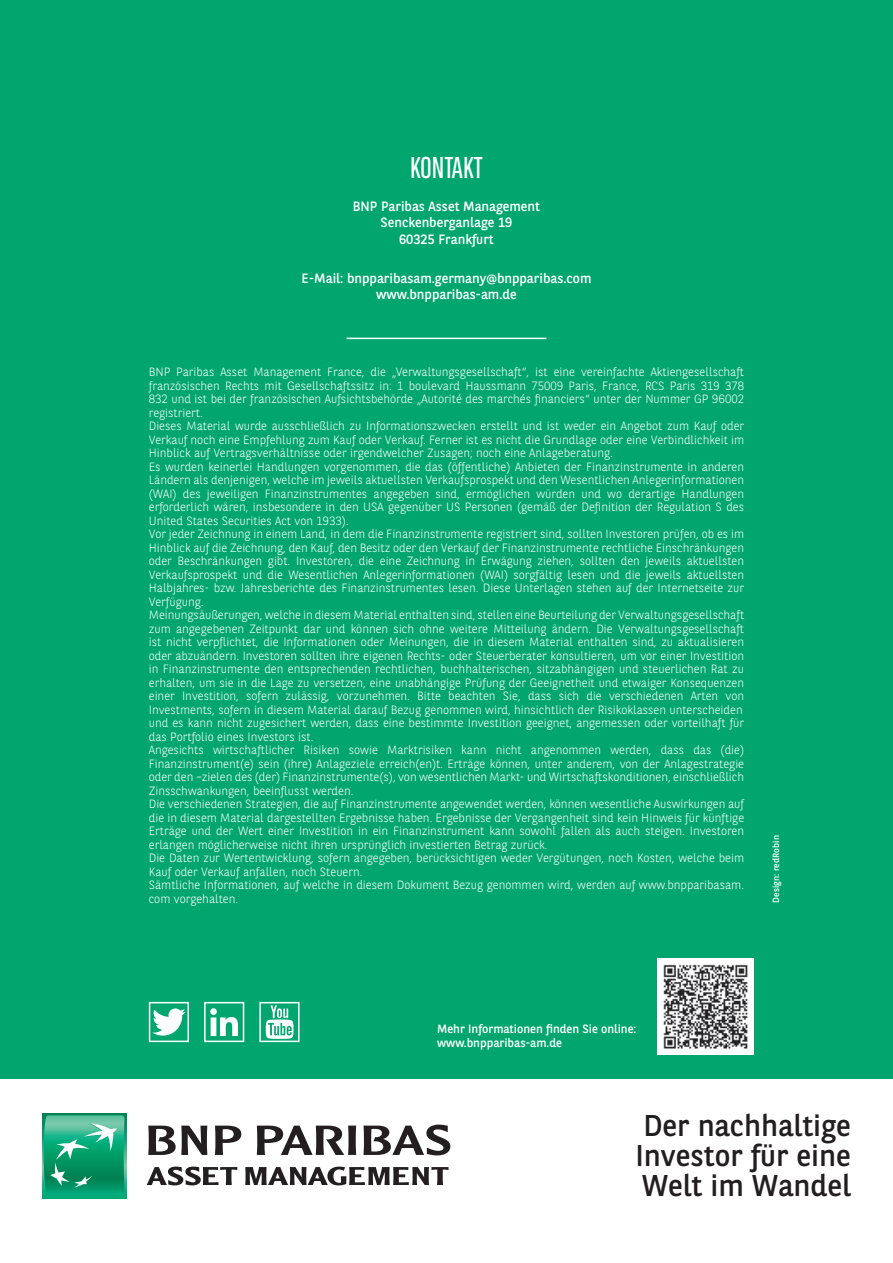
<style>
.page{position:relative;width:893px;height:1263px;background:#fff}
.page>*{position:absolute;margin:0;border:0;box-sizing:border-box;transform-origin:0 0}
.t1{font:30px/30px "BNPP Sans";color:#231f20;text-align:justify}
.t2{font:30px "BNPP Sans Condensed";color:#fff}
.t3{font:13.5px/16.5px "BNPP Sans";color:#fff;text-align:center}
.t4{font:300 12px/13.5px "BNPP Sans";color:#fff}
.t5{font:12px/13.5px "BNPP Sans";color:#fff}
.t6{font:9px "BNPP Sans";letter-spacing:.01em;color:#fff}
</style>
<div class="page">
<svg style="left:147px;top:1166px;width:90px;height:19px"></svg>
<svg style="left:245px;top:1166px;width:204px;height:19px"></svg>
<svg style="left:148px;top:1125px;width:59px;height:30px"></svg>
<svg style="left:215px;top:1125px;width:26px;height:30px"></svg>
<svg style="left:257px;top:1125px;width:99px;height:30px"></svg>
<svg style="left:363px;top:1124px;width:87px;height:31px"></svg>
<div style="left:42px;top:1114px;width:84px;height:84px;background:linear-gradient(to right,#00aa76,#00aa76)"></div>
<svg style="left:44px;top:1115px;width:81px;height:80px"></svg>
<div style="left:0;top:0;width:893px;height:1078px;background:#00a66e"></div>
<div style="left:149px;top:1002px;width:40px;height:40px;background:#00a66e;border:2px solid #fff"></div>
<svg style="left:152px;top:1008px;width:34px;height:27px"></svg>
<div style="left:204px;top:1002px;width:40px;height:40px;background:#00a66e;border:2px solid #fff"></div>
<svg style="left:210px;top:1008px;width:28px;height:28px"></svg>
<div style="left:259px;top:1002px;width:41px;height:40px;background:#00a66e;border:2px solid #fff"></div>
<svg style="left:266px;top:1005px;width:28px;height:34px"></svg>
<hr style="left:347px;top:338px;width:199px;height:1px;background:#fff">
<img style="left:658px;top:959px;width:96px;height:96px">
<h1 class="t2" style="left:410px;top:149px;width:74px">KONTAKT</h1>
<p class="t3" style="left:353px;top:197px;width:189px">BNP Paribas Asset Management<br>Senckenberganlage 19<br>60325 Frankfurt</p>
<p class="t3" style="left:302px;top:269px;width:291px">E-Mail: bnpparibasam.germany@bnpparibas.com www.bnpparibas-am.de</p>
<p class="t4" style="left:149px;top:364px;width:597px">BNP Paribas Asset Management France, die „Verwaltungsgesellschaft“, ist eine vereinfachte Aktiengesellschaft französischen Rechts mit Gesellschaftssitz in: 1 boulevard Haussmann 75009 Paris, France, RCS Paris 319 378<br>832 und ist bei der französischen Aufsichtsbehörde „Autorité des marchés financiers“ unter der Nummer GP 96002 registriert.<br>Dieses Material wurde ausschließlich zu Informationszwecken erstellt und ist weder ein Angebot zum Kauf oder Verkauf noch eine Empfehlung zum Kauf oder Verkauf. Ferner ist es nicht die Grundlage oder eine Verbindlichkeit im Hinblick auf Vertragsverhältnisse oder irgendwelcher Zusagen; noch eine Anlageberatung.<br>Es wurden keinerlei Handlungen vorgenommen, die das (öffentliche) Anbieten der Finanzinstrumente in anderen Ländern als denjenigen, welche im jeweils aktuellsten Verkaufsprospekt und den Wesentlichen Anlegerinformationen (WAI) des jeweiligen Finanzinstrumentes angegeben sind, ermöglichen würden und wo derartige Handlungen erforderlich wären, insbesondere in den USA gegenüber US Personen (gemäß der Definition der Regulation S des United States Securities Act von 1933).<br>Vor jeder Zeichnung in einem Land, in dem die Finanzinstrumente registriert sind, sollten Investoren prüfen, ob es im Hinblick auf die Zeichnung, den Kauf, den Besitz oder den Verkauf der Finanzinstrumente rechtliche Einschränkungen oder Beschränkungen gibt. Investoren, die eine Zeichnung in Erwägung ziehen, sollten den jeweils aktuellsten Verkaufsprospekt und die Wesentlichen Anlegerinformationen (WAI) sorgfältig lesen und die jeweils aktuellsten Halbjahres- bzw. Jahresberichte des Finanzinstrumentes lesen. Diese Unterlagen stehen auf der Internetseite zur Verfügung.<br>Meinungsäußerungen, welche in diesem Material enthalten sind, stellen eine Beurteilung der Verwaltungsgesellschaft zum angegebenen Zeitpunkt dar und können sich ohne weitere Mitteilung ändern. Die Verwaltungsgesellschaft ist nicht verpflichtet, die Informationen oder Meinungen, die in diesem Material enthalten sind, zu aktualisieren oder abzuändern. Investoren sollten ihre eigenen Rechts- oder Steuerberater konsultieren, um vor einer Investition in Finanzinstrumente den entsprechenden rechtlichen, buchhalterischen, sitzabhängigen und steuerlichen Rat zu erhalten, um sie in die Lage zu versetzen, eine unabhängige Prüfung der Geeignetheit und etwaiger Konsequenzen einer Investition, sofern zulässig, vorzunehmen. Bitte beachten Sie, dass sich die verschiedenen Arten von Investments, sofern in diesem Material darauf Bezug genommen wird, hinsichtlich der Risikoklassen unterscheiden und es kann nicht zugesichert werden, dass eine bestimmte Investition geeignet, angemessen oder vorteilhaft für das Portfolio eines Investors ist.<br>Angesichts wirtschaftlicher Risiken sowie Marktrisiken kann nicht angenommen werden, dass das (die)<br>Finanzinstrument(e) sein (ihre) Anlageziele erreich(en)t. Erträge können, unter anderem, von der Anlagestrategie oder den –zielen des (der) Finanzinstrumente(s), von wesentlichen Markt- und Wirtschaftskonditionen, einschließlich Zinsschwankungen, beeinflusst werden.<br>Die verschiedenen Strategien, die auf Finanzinstrumente angewendet werden, können wesentliche Auswirkungen auf die in diesem Material dargestellten Ergebnisse haben. Ergebnisse der Vergangenheit sind kein Hinweis für künftige Erträge und der Wert einer Investition in ein Finanzinstrument kann sowohl fallen als auch steigen. Investoren erlangen möglicherweise nicht ihren ursprünglich investierten Betrag zurück.<br>Die Daten zur Wertentwicklung, sofern angegeben, berücksichtigen weder Vergütungen, noch Kosten, welche beim Kauf oder Verkauf anfallen, noch Steuern.<br>Sämtliche Informationen, auf welche in diesem Dokument Bezug genommen wird, werden auf www.bnpparibasam. com vorgehalten.</p>
<p class="t6" style="left:770px;top:902px;width:69px;rotate:-90deg">Design: redRobin</p>
<p class="t5" style="left:437px;top:1021px;width:201px">Mehr Informationen finden Sie online: www.bnpparibas-am.de</p>
<h1 class="t1" style="left:635px;top:1109px;width:217px">Der nachhaltige Investor für eine Welt im Wandel</h1>
</div>
